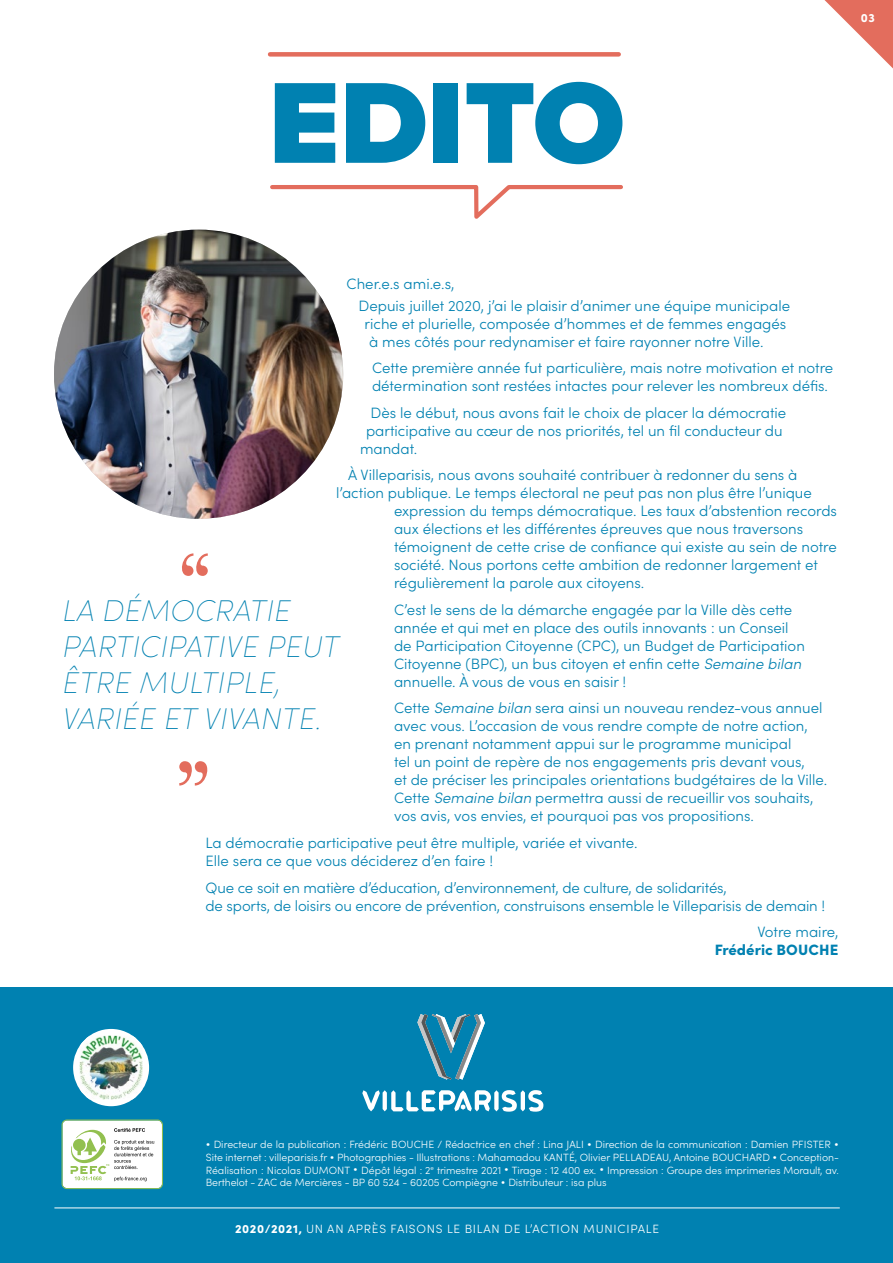
<style>
.page{position:relative;width:893px;height:1263px;background:#fff}
.page>*{position:absolute;margin:0;border:0;box-sizing:border-box;transform-origin:0 0}
.t1{font:900 119.4px "Proxima Nova";color:#0081b1}
.t2{font:italic 200 30px/36px "Sofia Pro";letter-spacing:.01em;color:#0081b1}
.t3{font:300 15px/18px "Sofia Pro";color:#0081b1}
.t4{font:900 15px "Sofia Pro";color:#0081b1}
.t5{font:300 12px "Sofia Pro";letter-spacing:.06em;color:#fff}
.t6{font:900 12px "Sofia Pro";color:#fff}
.t7{font:300 10.5px/12.6px "Sofia Pro";color:#fff;text-align:justify}
.s1{font-style:italic}
.s2{font-weight:900}
</style>
<div class="page">
<div style="left:0;top:987px;width:893px;height:276px;background:#0081b1"></div>
<hr style="left:54px;top:1207px;width:786px;height:1px;background:#fff">
<svg style="left:824px;top:0;width:69px;height:68px"></svg>
<div style="left:270px;top:52px;width:349px;height:5px;background:#e36d5d"></div>
<svg style="left:270px;top:185px;width:353px;height:34px"></svg>
<img style="left:54px;top:230px;width:289px;height:289px;border-radius:145px">
<svg style="left:182px;top:553px;width:26px;height:23px"></svg>
<svg style="left:179px;top:761px;width:29px;height:24px"></svg>
<div style="left:63px;top:1120px;width:99px;height:68px;background:#fff;border-radius:4px"></div>
<div style="left:62px;top:1119px;width:101px;height:70px;border:1px solid #92c04f;border-radius:5px"></div>
<svg style="left:70px;top:1128px;width:84px;height:53px"></svg>
<div style="left:73px;top:1029px;width:76px;height:77px;background:#fff;border-radius:50%"></div>
<img style="left:80px;top:1036px;width:62px;height:63px">
<svg style="left:417px;top:1014px;width:68px;height:66px"></svg>
<svg style="left:362px;top:1090px;width:181px;height:22px"></svg>
<h1 class="t1" style="left:268px;top:34px;width:358px">EDITO</h1>
<p class="t6" style="left:861px;top:9px;width:16px">03</p>
<p class="t3" style="left:359px;top:271px;width:433px;line-height:22.2px;text-indent:-12px">Cher.e.s ami.e.s,<br>Depuis juillet 2020, j’ai le plaisir d’animer une équipe municipale</p>
<p class="t3" style="left:369px;top:314px;width:419px;text-indent:-4px">riche et plurielle, composée d’hommes et de femmes engagés à mes côtés pour redynamiser et faire rayonner notre Ville.</p>
<p class="t3" style="left:372px;top:358px;width:463px">Cette première année fut particulière, mais notre motivation et notre détermination sont restées intactes pour relever les nombreux défis.</p>
<p class="t3" style="left:371px;top:403px;width:417px">Dès le début, nous avons fait le choix de placer la démocratie</p>
<p class="t3" style="left:366px;top:421px;width:418px">participative au cœur de nos priorités, tel un fil conducteur du</p>
<p class="t3" style="left:360px;top:439px;width:59px">mandat.</p>
<p class="t3" style="left:348px;top:465px;width:451px">À Villeparisis, nous avons souhaité contribuer à redonner du sens à</p>
<p class="t3" style="left:336px;top:483px;width:477px">l’action publique. Le temps électoral ne peut pas non plus être l’unique</p>
<p class="t3" style="left:394px;top:501px;width:444px">expression du temps démocratique. Les taux d’abstention records</p>
<p class="t3" style="left:394px;top:519px;width:411px">aux élections et les différentes épreuves que nous traversons</p>
<p class="t3" style="left:394px;top:537px;width:444px">témoignent de cette crise de confiance qui existe au sein de notre</p>
<p class="t3" style="left:394px;top:555px;width:425px">société. Nous portons cette ambition de redonner largement et</p>
<p class="t3" style="left:394px;top:573px;width:252px">régulièrement la parole aux citoyens.</p>
<p class="t3" style="left:394px;top:600px;width:412px">C’est le sens de la démarche engagée par la Ville dès cette année et qui met en place des outils innovants : un Conseil de Participation Citoyenne (CPC), un Budget de Participation Citoyenne (BPC), un bus citoyen et enfin cette <span class="s1">Semaine bilan </span>annuelle. À vous de vous en saisir !</p>
<p class="t3" style="left:394px;top:698px;width:435px">Cette <span class="s1">Semaine bilan</span> sera ainsi un nouveau rendez-vous annuel avec vous. L’occasion de vous rendre compte de notre action, en prenant notamment appui sur le programme municipal<br>tel un point de repère de nos engagements pris devant vous,<br>et de préciser les principales orientations budgétaires de la Ville.<br>Cette <span class="s1">Semaine bilan</span> permettra aussi de recueillir vos souhaits, vos avis, vos envies, et pourquoi pas vos propositions.</p>
<p class="t3" style="left:206px;top:833px;width:434px">La démocratie participative peut être multiple, variée et vivante.<br>Elle sera ce que vous déciderez d’en faire !</p>
<p class="t3" style="left:206px;top:877px;width:621px">Que ce soit en matière d’éducation, d’environnement, de culture, de solidarités,<br>de sports, de loisirs ou encore de prévention, construisons ensemble le Villeparisis de demain !</p>
<p class="t3" style="left:757px;top:922px;width:83px">Votre maire,</p>
<p class="t4" style="left:715px;top:938px;width:125px">Frédéric BOUCHE</p>
<h2 class="t2" style="left:63px;top:591px;width:278px">LA DÉMOCRATIE<br>PARTICIPATIVE PEUT<br>ÊTRE MULTIPLE,<br>VARIÉE ET VIVANTE.</h2>
<p class="t7" style="left:206px;top:1138px;width:635px">• Directeur de la publication : Frédéric BOUCHE / Rédactrice en chef : Lina JALI • Direction de la communication : Damien PFISTER • Site internet : villeparisis.fr • Photographies - Illustrations : Mahamadou KANTÉ, Olivier PELLADEAU, Antoine BOUCHARD • Conception-Réalisation : Nicolas DUMONT • Dépôt légal : 2<sup>e</sup> trimestre 2021 • Tirage : 12 400 ex. • Impression : Groupe des imprimeries Morault, av.<br>Berthelot - ZAC de Mercières - BP 60 524 - 60205 Compiègne • Distributeur : isa plus</p>
<p class="t5" style="left:235px;top:1220px;width:426px"><span class="s2">2020/2021,</span> UN AN APRÈS FAISONS LE BILAN DE L’ACTION MUNICIPALE</p>
</div>
